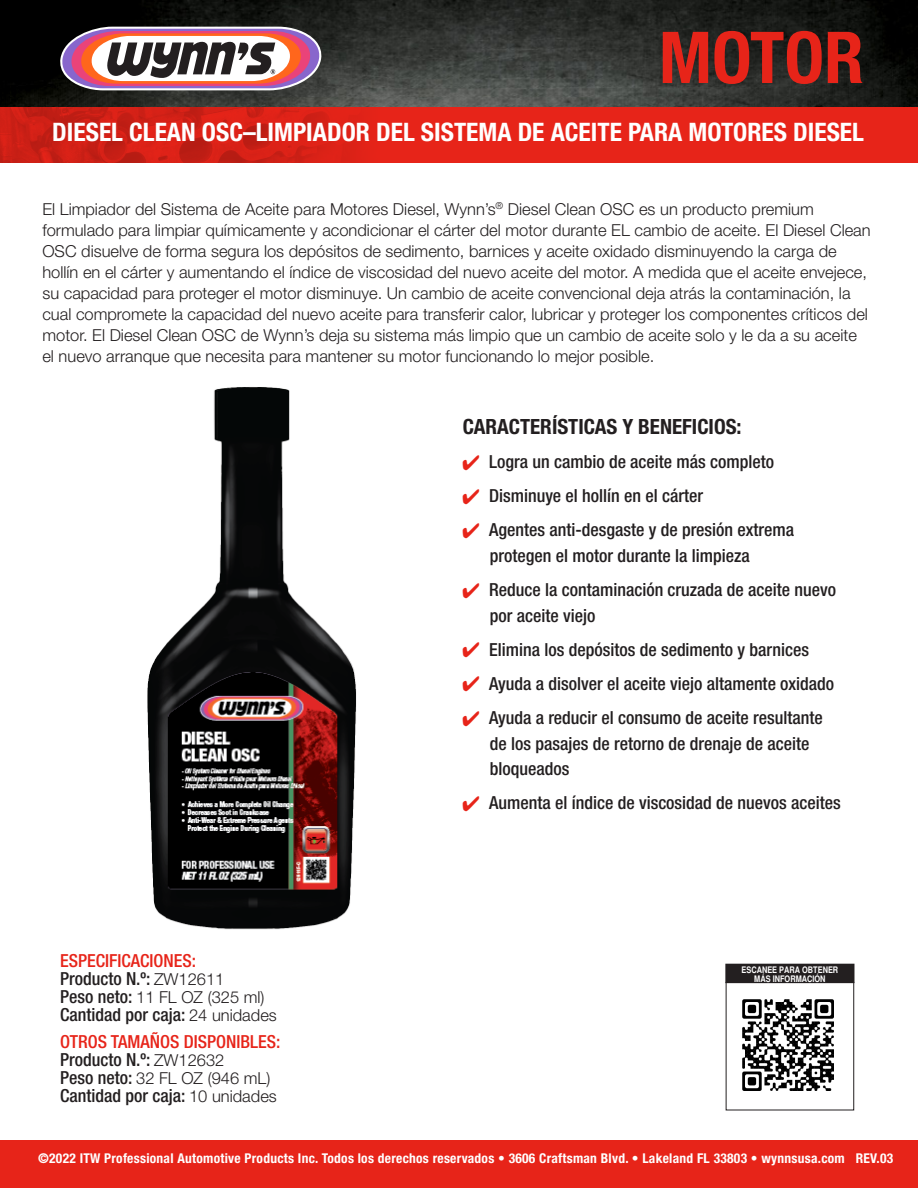
<style>
.page{position:relative;width:918px;height:1188px;background:#fff}
.page>*{position:absolute;margin:0;border:0;box-sizing:border-box;transform-origin:0 0}
.t1{font:700 condensed 71.55px "Helvetica Neue LT Std";color:#e72419}
.t2{font:700 condensed 25.5px "Helvetica Neue LT Std";color:#fff}
.t3{font:700 condensed 21px "Helvetica Neue LT Std";color:#231f20}
.t4{font:500 condensed 18px/25.5px "Helvetica Neue LT Std";color:#231f20}
.t5{font:500 condensed 18px/18px "Helvetica Neue LT Std";color:#e72419}
.t6{font:300 16.5px/21px "Helvetica Neue LT Std";color:#231f20}
.t7{font:700 condensed 13.5px "Helvetica Neue LT Std";letter-spacing:.02em;color:#fff}
.t8{font:700 condensed 9px/9px "Helvetica";color:#fff;text-align:center}
.s1{color:#231f20}
.s2{font-weight:300;font-stretch:normal;font-size:16.5px;color:#231f20}
.s3{font-weight:500;font-stretch:condensed;font-size:18px}
.s4{font-weight:300;font-stretch:normal;font-size:16.5px}
.s5{color:#e72419}
</style>
<div class="page">
<img style="left:0;top:0;width:918px;height:108px">
<div style="left:0;top:1140px;width:918px;height:48px;background:#e72419"></div>
<div style="left:0;top:108px;width:918px;height:55px;background:#e72419"></div>
<img style="left:0;top:108px;width:356px;height:55px">
<svg style="left:59px;top:27px;width:263px;height:63px"></svg>
<img style="left:742px;top:999px;width:92px;height:92px">
<div style="left:726px;top:964px;width:128px;height:18px;background:#231f20"></div>
<div style="left:725px;top:964px;width:129px;height:19px;border:2px solid #231f20"></div>
<img style="left:147px;top:387px;width:210px;height:543px">
<h1 class="t1" style="left:659px;top:14px;width:207px">MOTOR</h1>
<p class="t2" style="left:52px;top:117px;width:813px">DIESEL CLEAN OSC–LIMPIADOR DEL SISTEMA DE ACEITE PARA MOTORES DIESEL</p>
<p class="t6" style="left:42px;top:198px;width:830px">El Limpiador del Sistema de Aceite para Motores Diesel, Wynn’s<sup>®</sup> Diesel Clean OSC es un producto premium formulado para limpiar químicamente y acondicionar el cárter del motor durante EL cambio de aceite. El Diesel Clean OSC disuelve de forma segura los depósitos de sedimento, barnices y aceite oxidado disminuyendo la carga de hollín en el cárter y aumentando el índice de viscosidad del nuevo aceite del motor. A medida que el aceite envejece, su capacidad para proteger el motor disminuye. Un cambio de aceite convencional deja atrás la contaminación, la cual compromete la capacidad del nuevo aceite para transferir calor, lubricar y proteger los componentes críticos del motor. El Diesel Clean OSC de Wynn’s deja su sistema más limpio que un cambio de aceite solo y le da a su aceite el nuevo arranque que necesita para mantener su motor funcionando lo mejor posible.</p>
<p class="t5" style="left:60px;top:951px;width:166px">ESPECIFICACIONES:<br><span class="s1">Producto N.º:</span> <span class="s2">ZW12611</span></p>
<p class="t6" style="left:60px;top:986px;width:206px"><span class="s3">Peso neto:</span> 11 FL OZ (325 ml)</p>
<p class="t4" style="left:60px;top:1001px;width:218px">Cantidad por caja: <span class="s4">24 unidades</span></p>
<p class="t5" style="left:60px;top:1032px;width:222px">OTROS TAMAÑOS DISPONIBLES:<br><span class="s1">Producto N.º:</span> <span class="s2">ZW12632</span></p>
<p class="t6" style="left:60px;top:1067px;width:212px"><span class="s3">Peso neto:</span> 32 FL OZ (946 mL)</p>
<p class="t4" style="left:60px;top:1082px;width:218px">Cantidad por caja: <span class="s4">10 unidades</span></p>
<p class="t3" style="left:463px;top:414px;width:280px">CARACTERÍSTICAS Y BENEFICIOS:</p>
<p class="t4" style="left:462px;top:449px;width:314px"><span class="s5">✔</span> Logra un cambio de aceite más completo</p>
<p class="t4" style="left:462px;top:483px;width:243px"><span class="s5">✔</span> Disminuye el hollín en el cárter</p>
<p class="t4" style="left:490px;top:517px;width:306px;text-indent:-28px"><span class="s5">✔</span> Agentes anti-desgaste y de presión extrema protegen el motor durante la limpieza</p>
<p class="t4" style="left:490px;top:577px;width:348px;text-indent:-28px"><span class="s5">✔</span> Reduce la contaminación cruzada de aceite nuevo por aceite viejo</p>
<p class="t4" style="left:462px;top:636px;width:349px"><span class="s5">✔</span> Elimina los depósitos de sedimento y barnices</p>
<p class="t4" style="left:462px;top:671px;width:374px"><span class="s5">✔</span> Ayuda a disolver el aceite viejo altamente oxidado</p>
<p class="t4" style="left:490px;top:705px;width:334px;text-indent:-28px"><span class="s5">✔</span> Ayuda a reducir el consumo de aceite resultante de los pasajes de retorno de drenaje de aceite bloqueados</p>
<p class="t4" style="left:462px;top:790px;width:380px"><span class="s5">✔</span> Aumenta el índice de viscosidad de nuevos aceites</p>
<p class="t8" style="left:742px;top:965px;width:98px">ESCANEE PARA OBTENER<br>MÁS INFORMACIÓN</p>
<p class="t7" style="left:38px;top:1150px;width:857px">©2022 ITW Professional Automotive Products Inc. Todos los derechos reservados • 3606 Craftsman Blvd. • Lakeland FL 33803 • wynnsusa.com REV.03</p>
</div>
